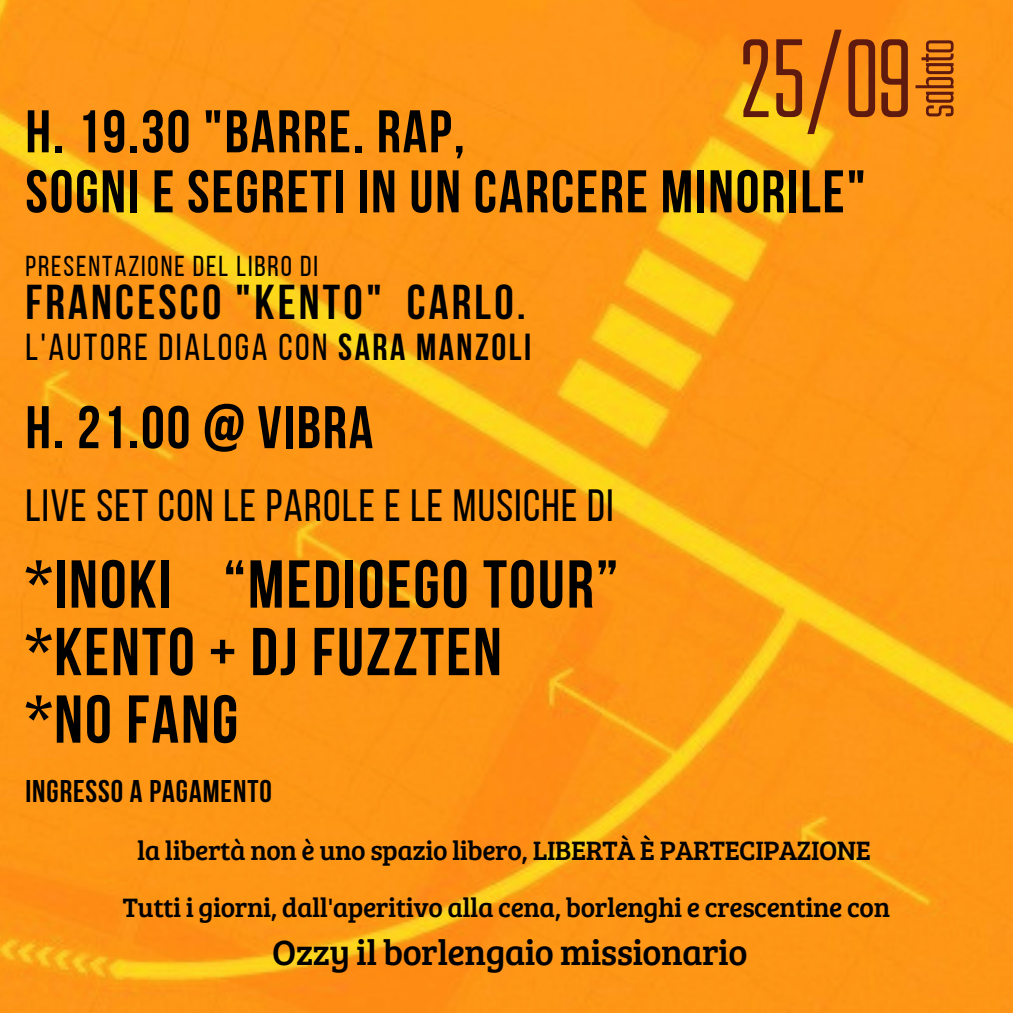
<style>
.page{position:relative;width:1013px;height:1013px;background:#fff}
.page>*{position:absolute;margin:0;border:0;box-sizing:border-box;transform-origin:0 0}
.t1{font:condensed 125px "Kief Tek Light";color:#5f1a0f}
.t2{font:700 67.5px "Bebas Neue";letter-spacing:.03em;color:#000}
.t3{font:700 60px "Bebas Neue";letter-spacing:.03em;color:#000}
.t4{font:condensed 56.88px "Kief Tek Light";letter-spacing:-.03em;color:#5f1a0f}
.t5{font:700 48.75px "Bebas Neue";letter-spacing:.065em;color:#000}
.t6{font:45px "Bebas Neue";letter-spacing:.03em;color:#000}
.t7{font:37.5px "Bebas Neue";letter-spacing:.065em;color:#000}
.t8{font:36.25px "Bree Serif";letter-spacing:-.015em;color:#000}
.t9{font:700 31.25px "Bebas Neue";letter-spacing:.03em;color:#000}
.t10{font:28.75px "Bebas Neue";letter-spacing:.065em;color:#000}
.t11{font:27.5px "Bree Serif";letter-spacing:-.015em;color:#000}
.s1{font-weight:700}
</style>
<div class="page">
<img style="left:0;top:0;width:1012px;height:1012px">
<p class="t1" style="left:740px;top:23px;width:181px">25/09</p>
<p class="t4" style="left:910px;top:118px;width:82px;rotate:-90deg">sabato</p>
<p class="t3" style="left:25px;top:107px;width:441px">H. 19.30 "BARRE. RAP,</p>
<p class="t3" style="left:25px;top:167px;width:842px">SOGNI E SEGRETI IN UN CARCERE MINORILE"</p>
<p class="t10" style="left:25px;top:254px;width:294px">PRESENTAZIONE DEL LIBRO DI</p>
<p class="t5" style="left:25px;top:283px;width:502px">FRANCESCO "KENTO" CARLO.</p>
<p class="t7" style="left:25px;top:331px;width:507px">L'AUTORE DIALOGA CON <span class="s1">SARA MANZOLI</span></p>
<p class="t3" style="left:25px;top:403px;width:349px">H. 21.00 @ VIBRA</p>
<p class="t6" style="left:25px;top:487px;width:589px">LIVE SET CON LE PAROLE E LE MUSICHE DI</p>
<p class="t2" style="left:25px;top:557px;width:594px">*INOKI “MEDIOEGO TOUR”</p>
<p class="t2" style="left:25px;top:624px;width:478px">*KENTO + DJ FUZZTEN</p>
<p class="t2" style="left:25px;top:692px;width:214px">*NO FANG</p>
<p class="t9" style="left:25px;top:778px;width:248px">INGRESSO A PAGAMENTO</p>
<p class="t11" style="left:137px;top:830px;width:735px">la libertà non è uno spazio libero, LIBERTÀ È PARTECIPAZIONE</p>
<p class="t11" style="left:123px;top:887px;width:769px">Tutti i giorni, dall'aperitivo alla cena, borlenghi e crescentine con</p>
<p class="t8" style="left:272px;top:925px;width:477px">Ozzy il borlengaio missionario</p>
</div>
